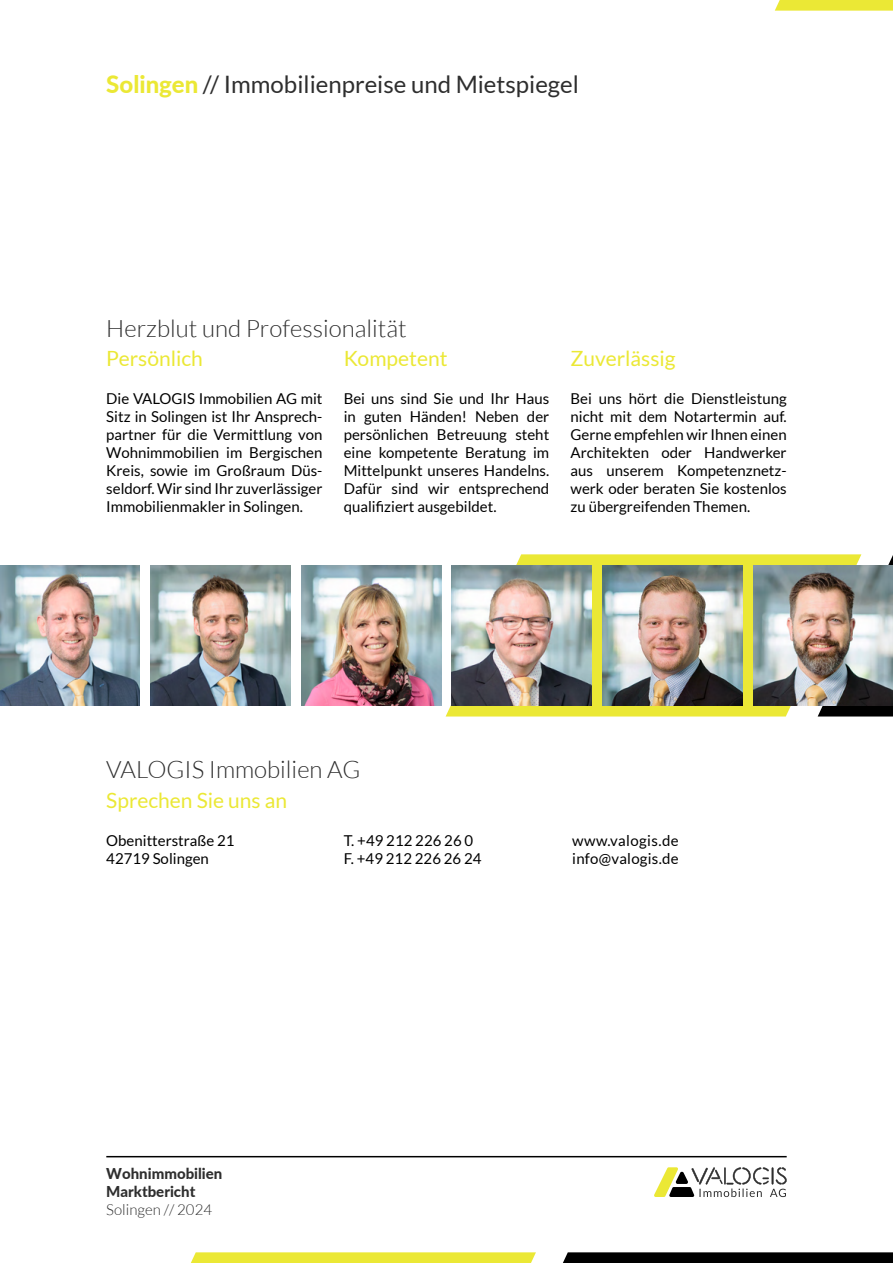
<style>
.page{position:relative;width:893px;height:1263px;background:#fff}
.page>*{position:absolute;margin:0;border:0;box-sizing:border-box;transform-origin:0 0}
.t1{font:300 24px "Lato";color:#2e2e2e}
.t2{font:24px "Lato";color:#2e2e2e}
.t3{font:21px "Lato";color:#ebe835}
.t4{font:15px/18px "Lato";color:#000;text-align:justify}
.t5{font:800 15px/18px "Lato";color:#2e2e2e}
.t6{font:300 15px "Lato";color:#2e2e2e}
.s1{font-weight:800;color:#ebe835}
</style>
<div class="page">
<svg style="left:654px;top:1167px;width:133px;height:30px"></svg>
<hr style="left:106px;top:1156px;width:681px;height:1px;background:#000">
<svg style="left:563px;top:1252px;width:330px;height:11px;background:#0a0a0a"></svg>
<svg style="left:191px;top:1252px;width:345px;height:11px;background:#ebe93e"></svg>
<svg style="left:775px;top:0;width:118px;height:11px"></svg>
<svg style="left:861px;top:555px;width:32px;height:161px"></svg>
<svg style="left:446px;top:554px;width:415px;height:162px;fill:#ebe835"></svg>
<img style="left:753px;top:565px;width:140px;height:141px">
<img style="left:602px;top:565px;width:140px;height:141px">
<img style="left:452px;top:565px;width:140px;height:141px">
<img style="left:301px;top:565px;width:140px;height:141px">
<img style="left:151px;top:565px;width:140px;height:141px">
<img style="left:0;top:565px;width:140px;height:141px">
<h1 class="t2" style="left:106px;top:71px;width:474px"><span class="s1">Solingen</span> // Immobilienpreise und Mietspiegel</h1>
<h1 class="t1" style="left:106px;top:315px;width:302px">Herzblut und Professionalität</h1>
<h2 class="t3" style="left:106px;top:347px;width:98px">Persönlich</h2>
<h2 class="t3" style="left:344px;top:347px;width:105px">Kompetent</h2>
<p class="t4" style="left:106px;top:389px;width:218px">Die VALOGIS Immobilien AG mit Sitz in Solingen ist Ihr Ansprech&shy;partner für die Vermittlung von Wohnimmobilien im Bergischen Kreis, sowie im Großraum Düs&shy;seldorf. Wir sind Ihr zuverlässiger Immobilienmakler in Solingen.</p>
<p class="t4" style="left:344px;top:389px;width:207px">Bei uns sind Sie und Ihr Haus in guten Händen! Neben der persönlichen Betreuung steht eine kompetente Beratung im Mittelpunkt unseres Handelns.<br>Dafür sind wir entsprechend qualifiziert ausgebildet.</p>
<h2 class="t3" style="left:570px;top:347px;width:107px">Zuverlässig</h2>
<p class="t4" style="left:570px;top:389px;width:218px">Bei uns hört die Dienstleistung nicht mit dem Notartermin auf.<br>Gerne empfehlen wir Ihnen einen Architekten oder Handwerker aus unserem Kompetenznetz&shy;werk oder beraten Sie kostenlos zu übergreifenden Themen.</p>
<h1 class="t1" style="left:106px;top:757px;width:256px">VALOGIS Immobilien AG</h1>
<h2 class="t3" style="left:106px;top:788px;width:182px">Sprechen Sie uns an</h2>
<p class="t4" style="left:106px;top:831px;width:130px">Obenitterstraße 21<br>42719 Solingen</p>
<p class="t4" style="left:344px;top:831px;width:139px">T. +49 212 226 26 0<br>F. +49 212 226 26 24</p>
<p class="t4" style="left:572px;top:831px;width:108px">www.valogis.de info@valogis.de</p>
<p class="t5" style="left:106px;top:1164px;width:118px">Wohnimmobilien<br>Marktbericht</p>
<p class="t6" style="left:106px;top:1202px;width:107px">Solingen // 2024</p>
</div>
